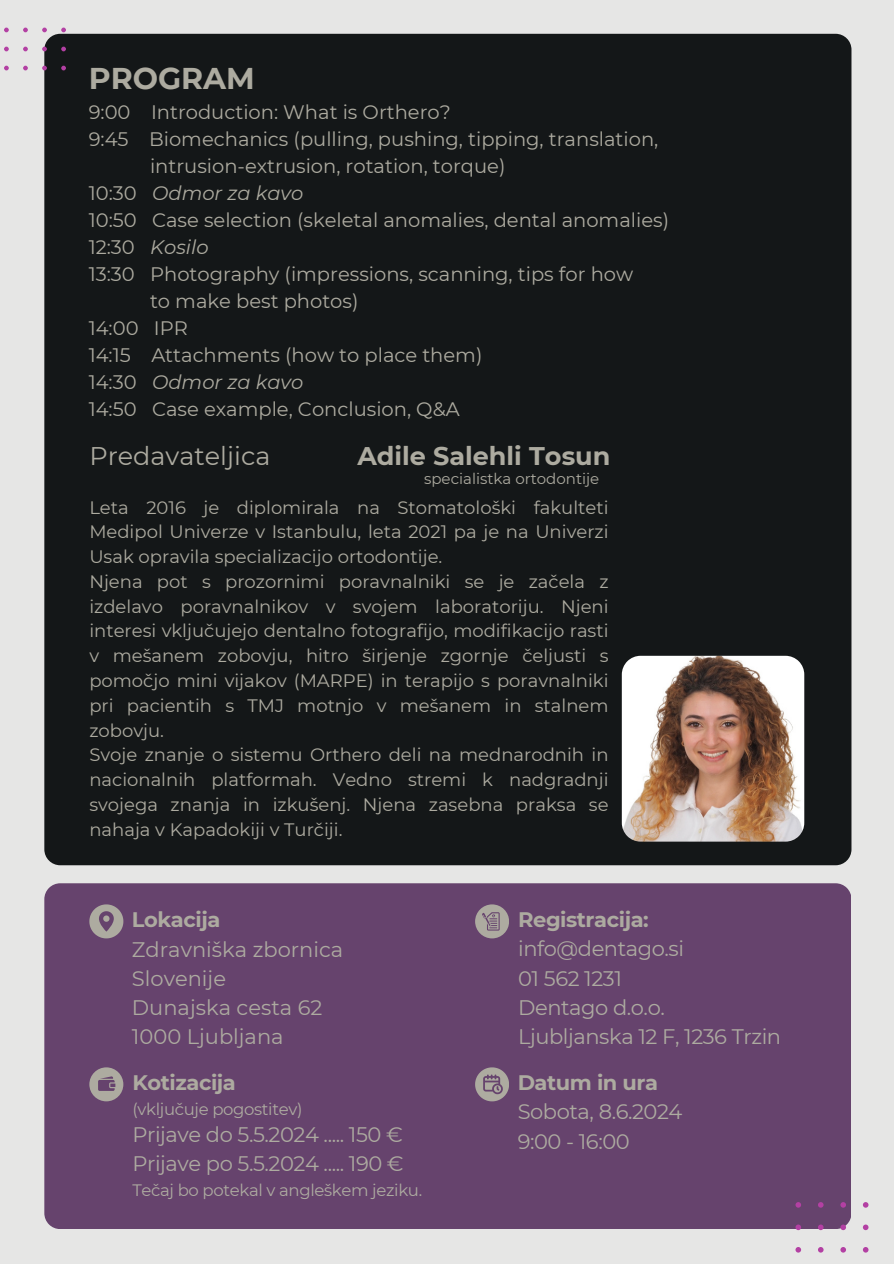
<style>
.page{position:relative;width:894px;height:1264px;background:#fff}
.page>*{position:absolute;margin:0;border:0;box-sizing:border-box;transform-origin:0 0}
.t1{font:700 30px "Montserrat";color:#adaba0}
.t2{font:700 25.5px "Montserrat";color:#adaba0}
.t3{font:25.5px "Montserrat";color:#adaba0}
.t4{font:21px/29.2px "Montserrat";letter-spacing:-.02em;color:#adaba0}
.t5{font:21px/29.2px "Montserrat";color:#adaba0}
.t6{font:700 21px "Montserrat";letter-spacing:-.02em;color:#adaba0}
.t7{font:19.5px "Montserrat";color:#adaba0}
.t8{font:italic 19.5px "Montserrat";color:#adaba0}
.t9{font:18px/24.8px "Montserrat";color:#adaba0}
.t10{font:16.5px "Montserrat";letter-spacing:-.02em;color:#adaba0}
.t11{font:15px "Montserrat";color:#adaba0}
.s1{font-style:normal}
.s2{font-weight:700}
</style>
<div class="page">
<div style="left:0;top:0;width:893px;height:1263px;background:#e6e6e5"></div>
<div style="left:44px;top:34px;width:807px;height:831px;background:#141718;border-radius:16px"></div>
<div style="left:44px;top:883px;width:806px;height:345px;background:#66436d"></div>
<img style="left:621px;top:655px;width:183px;height:186px">
<svg style="left:795px;top:1201px;width:5px;height:6px"></svg>
<svg style="left:795px;top:1224px;width:5px;height:6px"></svg>
<svg style="left:795px;top:1247px;width:5px;height:5px"></svg>
<svg style="left:817px;top:1201px;width:6px;height:6px"></svg>
<svg style="left:817px;top:1224px;width:6px;height:6px"></svg>
<svg style="left:818px;top:1247px;width:5px;height:5px"></svg>
<svg style="left:840px;top:1201px;width:5px;height:6px"></svg>
<svg style="left:840px;top:1224px;width:5px;height:6px"></svg>
<svg style="left:840px;top:1247px;width:5px;height:5px"></svg>
<svg style="left:862px;top:1202px;width:6px;height:5px"></svg>
<svg style="left:862px;top:1224px;width:6px;height:6px"></svg>
<svg style="left:862px;top:1247px;width:6px;height:5px"></svg>
<svg style="left:4px;top:28px;width:5px;height:4px"></svg>
<svg style="left:4px;top:47px;width:5px;height:4px"></svg>
<svg style="left:4px;top:66px;width:5px;height:4px"></svg>
<svg style="left:23px;top:28px;width:5px;height:4px"></svg>
<svg style="left:23px;top:47px;width:5px;height:4px"></svg>
<svg style="left:23px;top:66px;width:5px;height:4px"></svg>
<svg style="left:42px;top:28px;width:5px;height:4px"></svg>
<svg style="left:42px;top:47px;width:5px;height:4px"></svg>
<svg style="left:42px;top:66px;width:5px;height:4px"></svg>
<svg style="left:61px;top:28px;width:5px;height:4px"></svg>
<svg style="left:61px;top:47px;width:5px;height:4px"></svg>
<svg style="left:61px;top:66px;width:5px;height:4px"></svg>
<svg style="left:89px;top:904px;width:34px;height:34px"></svg>
<svg style="left:475px;top:904px;width:33px;height:34px"></svg>
<svg style="left:475px;top:1067px;width:33px;height:34px"></svg>
<svg style="left:89px;top:1067px;width:34px;height:34px"></svg>
<h2 class="t1" style="left:89px;top:60px;width:168px">PROGRAM</h2>
<p class="t7" style="left:89px;top:100px;width:363px">9:00 Introduction: What is Orthero?</p>
<p class="t7" style="left:89px;top:127px;width:571px">9:45 Biomechanics (pulling, pushing, tipping, translation,</p>
<p class="t7" style="left:150px;top:154px;width:357px">intrusion-extrusion, rotation, torque)</p>
<p class="t8" style="left:89px;top:181px;width:216px"><span class="s1">10:30</span> Odmor za kavo</p>
<p class="t7" style="left:89px;top:208px;width:581px">10:50 Case selection (skeletal anomalies, dental anomalies)</p>
<p class="t8" style="left:89px;top:235px;width:121px"><span class="s1">12:30</span> Kosilo</p>
<p class="t7" style="left:89px;top:262px;width:546px">13:30 Photography (impressions, scanning, tips for how</p>
<p class="t7" style="left:150px;top:289px;width:210px">to make best photos)</p>
<p class="t7" style="left:89px;top:316px;width:101px">14:00 IPR</p>
<p class="t7" style="left:89px;top:343px;width:395px">14:15 Attachments (how to place them)</p>
<p class="t8" style="left:89px;top:370px;width:216px"><span class="s1">14:30</span> Odmor za kavo</p>
<p class="t7" style="left:89px;top:397px;width:372px">14:50 Case example, Conclusion, Q&amp;A</p>
<h4 class="t3" style="left:89px;top:440px;width:182px">Predavateljica</h4>
<h4 class="t2" style="left:357px;top:440px;width:254px">Adile Salehli Tosun</h4>
<p class="t11" style="left:424px;top:469px;width:177px">specialistka ortodontije</p>
<h1 class="t9" style="left:89px;top:495px;width:520px">Leta 2016 je diplomirala na Stomatološki fakulteti Medipol Univerze v Istanbulu, leta 2021 pa je na Univerzi Usak opravila specializacijo ortodontije.<br>Njena pot s prozornimi poravnalniki se je začela z izdelavo poravnalnikov v svojem laboratoriju. Njeni interesi vključujejo dentalno fotografijo, modifikacijo rasti v mešanem zobovju, hitro širjenje zgornje čeljusti s pomočjo mini vijakov (MARPE) in terapijo s poravnalniki pri pacientih s TMJ motnjo v mešanem in stalnem zobovju.<br>Svoje znanje o sistemu Orthero deli na mednarodnih in nacionalnih platformah. Vedno stremi k nadgradnji svojega znanja in izkušenj. Njena zasebna praksa se nahaja v Kapadokiji v Turčiji.</h1>
<h3 class="t5" style="left:132px;top:905px;width:213px"><span class="s2">Lokacija<br></span>Zdravniška zbornica<br>Slovenije<br>Dunajska cesta 62<br>1000 Ljubljana</h3>
<h3 class="t6" style="left:132px;top:1070px;width:105px">Kotizacija</h3>
<h3 class="t10" style="left:132px;top:1099px;width:171px">(vključuje pogostitev)</h3>
<h3 class="t4" style="left:132px;top:1119px;width:273px">Prijave do 5.5.2024 ..... 150 €<br>Prijave po 5.5.2024 ..... 190 €</h3>
<h3 class="t10" style="left:132px;top:1180px;width:291px">Tečaj bo potekal v angleškem jeziku.</h3>
<p class="t4" style="left:518px;top:904px;width:264px"><span class="s2">Registracija: </span>info@dentago.si<br>01 562 1231<br>Dentago d.o.o.<br>Ljubljanska 12 F, 1236 Trzin</p>
<p class="t4" style="left:517px;top:1067px;width:166px"><span class="s2">Datum in ura<br></span>Sobota, 8.6.2024<br>9:00 - 16:00</p>
</div>
